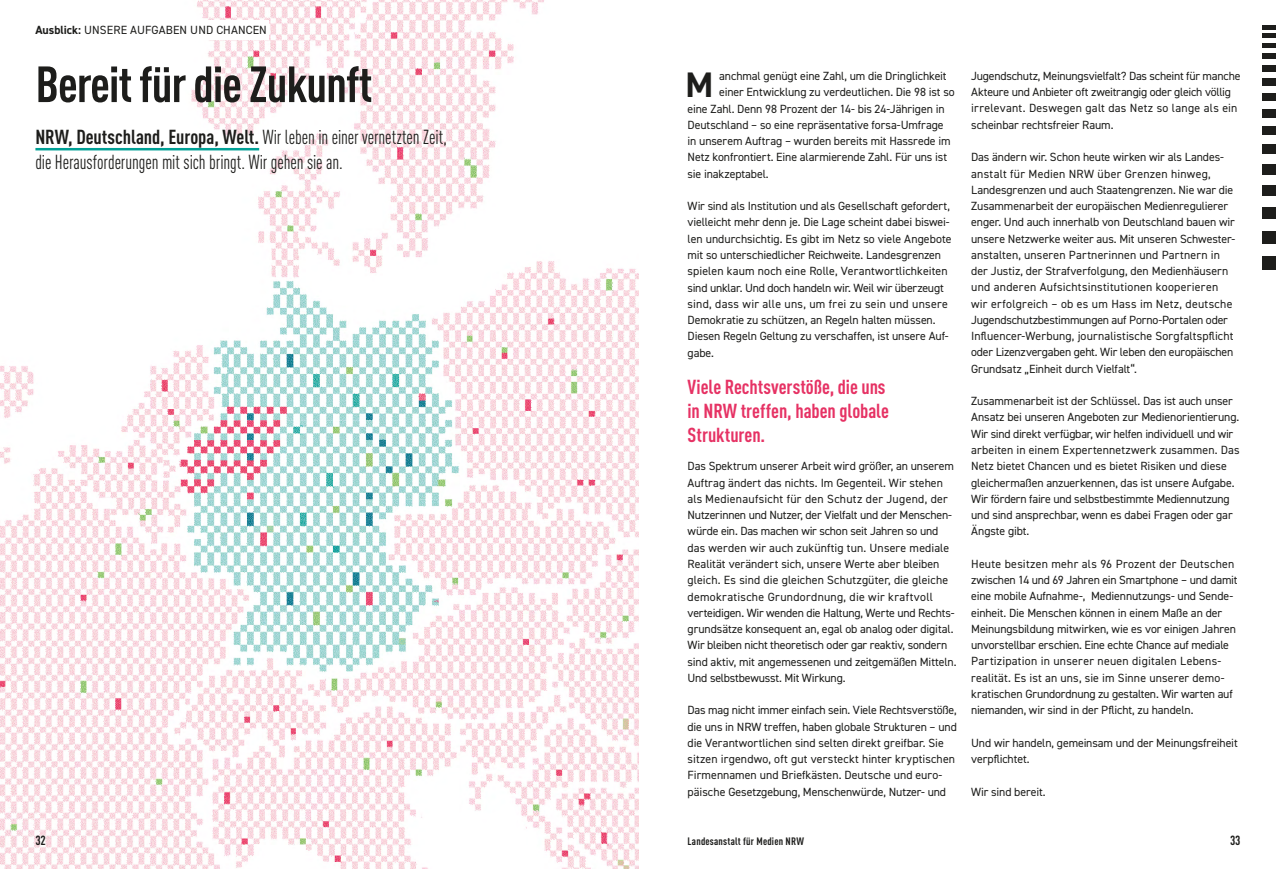
<style>
.page{position:relative;width:1276px;height:869px;background:#fff}
.page>*{position:absolute;margin:0;border:0;box-sizing:border-box;transform-origin:0 0}
.t1{font:700 condensed 50px "DINOT";letter-spacing:-.02em;color:#1d1d1b}
.t2{font:700 35.5px "DIN2014";color:#1d1d1b}
.t3{font:condensed 20px/24.4px "DINOT";letter-spacing:-.005em;color:#1d1d1b;scale:.91 1}
.t4{font:700 condensed 20px/24.4px "DINOT";color:#e63264}
.t5{font:700 condensed 13.12px "DINOT";color:#1d1d1b}
.t6{font:11.88px/16.2px "DIN2014";letter-spacing:-.005em;color:#1d1d1b}
.t7{font:700 11.88px "DIN2014";color:#1d1d1b}
.t8{font:700 condensed 10.62px "DINOT";letter-spacing:.02em;color:#1d1d1b}
.s1{font-weight:400}
.s2{font-weight:700}
</style>
<div class="page">
<hr style="left:1261px;top:25px;width:15px;height:4px;background:#1d1d1b">
<div style="left:1261px;top:33px;width:15px;height:5px;background:#1d1d1b"></div>
<div style="left:1261px;top:43px;width:15px;height:5px;background:#1d1d1b"></div>
<div style="left:1261px;top:53px;width:15px;height:6px;background:#1d1d1b"></div>
<div style="left:1261px;top:65px;width:15px;height:7px;background:#1d1d1b"></div>
<div style="left:1261px;top:78px;width:15px;height:7px;background:#1d1d1b"></div>
<div style="left:1261px;top:93px;width:15px;height:8px;background:#1d1d1b"></div>
<div style="left:1261px;top:109px;width:15px;height:8px;background:#1d1d1b"></div>
<div style="left:1261px;top:126px;width:15px;height:9px;background:#1d1d1b"></div>
<div style="left:1261px;top:144px;width:15px;height:10px;background:#1d1d1b"></div>
<div style="left:1261px;top:164px;width:15px;height:10px;background:#1d1d1b"></div>
<div style="left:1261px;top:185px;width:15px;height:11px;background:#1d1d1b"></div>
<div style="left:1261px;top:207px;width:15px;height:12px;background:#1d1d1b"></div>
<div style="left:1261px;top:231px;width:15px;height:12px;background:#1d1d1b"></div>
<div style="left:1261px;top:256px;width:15px;height:13px;background:#1d1d1b"></div>
<img style="left:0;top:0;width:638px;height:868px">
<div style="left:19px;top:20px;width:250px;height:19px;background:#fff"></div>
<hr style="left:35px;top:148px;width:224px;height:2px;background:#00a096">
<p class="t7" style="left:35px;top:22px;width:220px">Schutz + Jungendschutz: <span class="s1">CYBERGROOMI G</span></p>
<p class="t6" style="left:35px;top:22px;width:233px"><span class="s2">Ausblick:</span> UNSERE AUFGABEN UND CHANCEN</p>
<h1 class="t1" style="left:35px;top:54px;width:338px">Bereit für die Zukunft</h1>
<h3 class="t3" style="left:35px;top:125px;width:453px"><span class="s2">NRW, Deutschland, Europa, Welt.</span> Wir leben in einer vernetzten Zeit, die Herausforderungen mit sich bringt. Wir gehen sie an.</h3>
<h2 class="t2" style="left:685px;top:61px;width:29px">M</h2>
<p class="t6" style="left:719px;top:68px;width:229px">anchmal genügt eine Zahl, um die Dringlichkeit</p>
<p class="t6" style="left:719px;top:84px;width:237px">einer Entwicklung zu verdeutlichen. Die 98 ist so</p>
<p class="t6" style="left:687px;top:100px;width:258px">eine Zahl. Denn 98 Prozent der 14- bis 24-Jährigen in</p>
<p class="t6" style="left:687px;top:116px;width:258px">Deutschland – so eine repräsentative forsa-Umfrage</p>
<p class="t6" style="left:687px;top:133px;width:264px">in unserem Auftrag – wurden bereits mit Hassrede im</p>
<p class="t6" style="left:687px;top:149px;width:261px">Netz konfrontiert. Eine alarmierende Zahl. Für uns ist</p>
<p class="t6" style="left:687px;top:165px;width:83px">sie inakzeptabel.</p>
<p class="t6" style="left:687px;top:198px;width:265px">Wir sind als Institution und als Gesellschaft gefordert, vielleicht mehr denn je. Die Lage scheint dabei biswei&shy;len undurchsichtig. Es gibt im Netz so viele Angebote mit so unterschiedlicher Reichweite. Landesgrenzen spielen kaum noch eine Rolle, Verantwortlichkeiten sind unklar. Und doch handeln wir. Weil wir überzeugt sind, dass wir alle uns, um frei zu sein und unsere Demokratie zu schützen, an Regeln halten müssen.<br>Diesen Regeln Geltung zu verschaffen, ist unsere Auf&shy;gabe.</p>
<h3 class="t4" style="left:687px;top:374px;width:203px">Viele Rechtsverstöße, die uns in NRW treffen, haben globale<br>Strukturen.</h3>
<p class="t6" style="left:687px;top:458px;width:270px">Das Spektrum unserer Arbeit wird größer, an unserem Auftrag ändert das nichts. Im Gegenteil. Wir stehen als Medienaufsicht für den Schutz der Jugend, der Nutzerinnen und Nutzer, der Vielfalt und der Menschen&shy;würde ein. Das machen wir schon seit Jahren so und das werden wir auch zukünftig tun. Unsere mediale Realität verändert sich, unsere Werte aber bleiben gleich. Es sind die gleichen Schutzgüter, die gleiche demokratische Grundordnung, die wir kraftvoll verteidigen. Wir wenden die Haltung, Werte und Rechts&shy;grundsätze konsequent an, egal ob analog oder digital.<br>Wir bleiben nicht theoretisch oder gar reaktiv, sondern sind aktiv, mit angemessenen und zeitgemäßen Mitteln.<br>Und selbstbewusst. Mit Wirkung.</p>
<p class="t6" style="left:687px;top:701px;width:271px">Das mag nicht immer einfach sein. Viele Rechtsverstöße, die uns in NRW treffen, haben globale Strukturen – und die Verantwortlichen sind selten direkt greifbar. Sie sitzen irgendwo, oft gut versteckt hinter kryptischen Firmennamen und Briefkästen. Deutsche und euro&shy;päische Gesetzgebung, Menschenwürde, Nutzer- und</p>
<p class="t6" style="left:971px;top:67px;width:271px">Jugendschutz, Meinungsvielfalt? Das scheint für manche Akteure und Anbieter oft zweitrangig oder gleich völlig irrelevant. Deswegen galt das Netz so lange als ein scheinbar rechtsfreier Raum.</p>
<p class="t6" style="left:971px;top:149px;width:265px">Das ändern wir. Schon heute wirken wir als Landes&shy;anstalt für Medien NRW über Grenzen hinweg, Landesgrenzen und auch Staatengrenzen. Nie war die Zusammenarbeit der europäischen Medienregulierer enger. Und auch innerhalb von Deutschland bauen wir unsere Netzwerke weiter aus. Mit unseren Schwester&shy;anstalten, unseren Partnerinnen und Partnern in der Justiz, der Strafverfolgung, den Medienhäusern und anderen Aufsichtsinstitutionen kooperieren wir erfolgreich – ob es um Hass im Netz, deutsche Jugendschutzbestimmungen auf Porno-Portalen oder Influencer-Werbung, journalistische Sorgfaltspflicht oder Lizenzvergaben geht. Wir leben den europäischen Grundsatz „Einheit durch Vielfalt“.</p>
<p class="t6" style="left:971px;top:392px;width:270px">Zusammenarbeit ist der Schlüssel. Das ist auch unser Ansatz bei unseren Angeboten zur Medienorientierung.<br>Wir sind direkt verfügbar, wir helfen individuell und wir arbeiten in einem Expertennetzwerk zusammen. Das Netz bietet Chancen und es bietet Risiken und diese gleichermaßen anzuerkennen, das ist unsere Aufgabe.<br>Wir fördern faire und selbstbestimmte Mediennutzung und sind ansprechbar, wenn es dabei Fragen oder gar Ängste gibt.</p>
<p class="t6" style="left:971px;top:555px;width:268px">Heute besitzen mehr als 96 Prozent der Deutschen zwischen 14 und 69 Jahren ein Smartphone – und damit eine mobile Aufnahme-, Mediennutzungs- und Sende&shy;einheit. Die Menschen können in einem Maße an der Meinungsbildung mitwirken, wie es vor einigen Jahren unvorstellbar erschien. Eine echte Chance auf mediale Partizipation in unserer neuen digitalen Lebens&shy;realität. Es ist an uns, sie im Sinne unserer demo&shy;kratischen Grundordnung zu gestalten. Wir warten auf niemanden, wir sind in der Pflicht, zu handeln.</p>
<p class="t6" style="left:971px;top:734px;width:268px">Und wir handeln, gemeinsam und der Meinungsfreiheit verpflichtet.</p>
<p class="t6" style="left:971px;top:782px;width:76px">Wir sind bereit.</p>
<p class="t5" style="left:35px;top:831px;width:12px">32</p>
<p class="t5" style="left:1230px;top:831px;width:12px">33</p>
<p class="t8" style="left:687px;top:834px;width:118px">Landesanstalt für Medien NRW</p>
</div>
